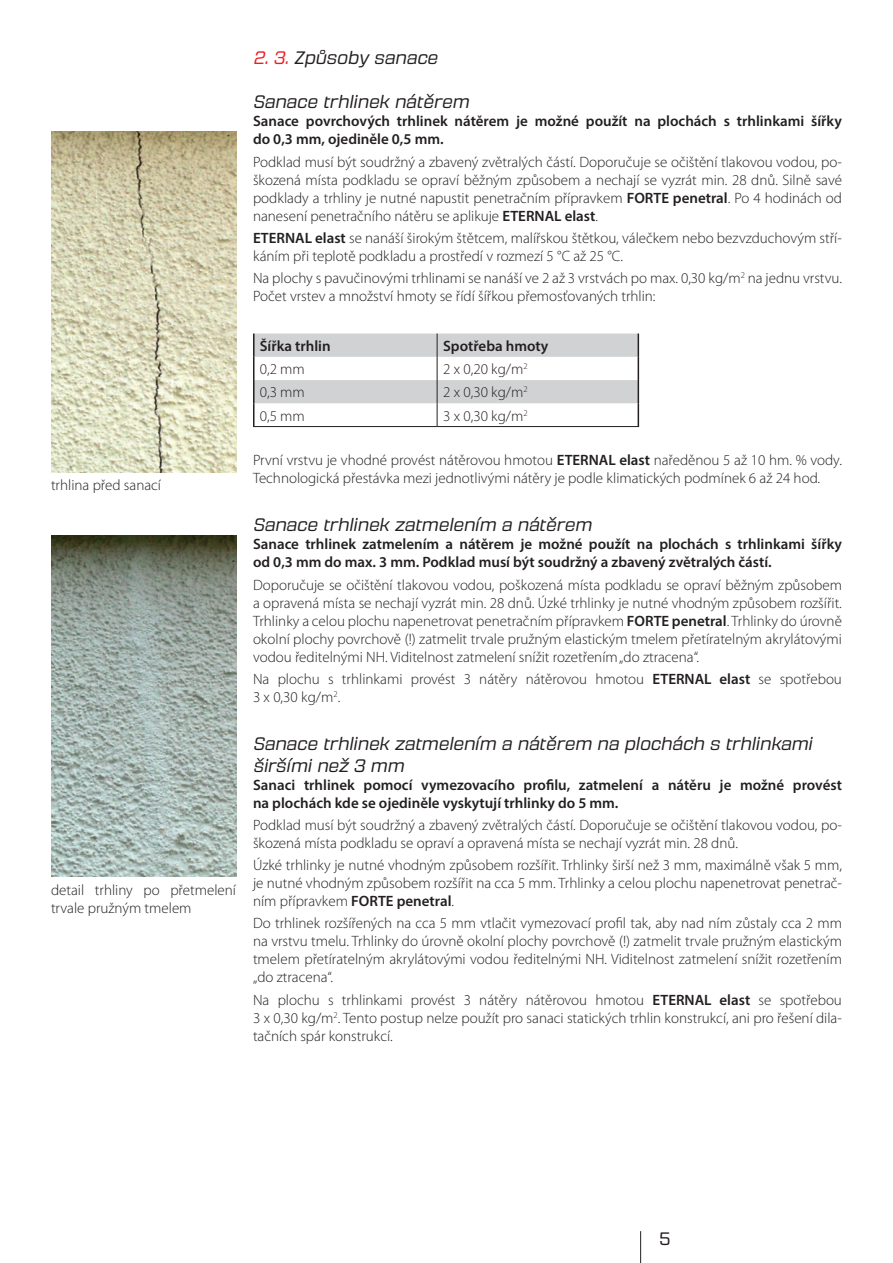
<style>
.page{position:relative;width:893px;height:1263px;background:#fff}
.page>*{position:absolute;margin:0;border:0;box-sizing:border-box;transform-origin:0 0}
.Nadpis1{font:italic 18px/21.6px "Fromthe Stars Bk";color:#231f20}
.t1{font:18px "Fromthe Stars Bk";color:#231f20}
.text{font:300 15px/18px "Myriad Pro";color:#231f20}
.text-2{font:600 15px/18px "Myriad Pro";color:#231f20}
.s1{color:#ee1d23}
.s2{font-weight:600}
</style>
<div class="page">
<hr style="left:640px;top:1231px;width:1px;height:32px;background:#231f20">
<hr style="left:253px;top:426px;width:184px;height:1px;background:#231f20">
<hr style="left:437px;top:426px;width:202px;height:1px;background:#231f20">
<svg style="left:253px;top:334px;width:386px;height:92px"></svg>
<img style="left:51px;top:132px;width:185px;height:340px">
<img style="left:51px;top:536px;width:185px;height:340px">
<p class="text" style="left:51px;top:476px;width:112px">trhlina před sanací</p>
<p class="text" style="left:51px;top:880px;width:186px">detail trhliny po přetmelení trvale pružným tmelem</p>
<p class="Nadpis1" style="left:253px;top:47px;width:186px"><span class="s1">2. 3.</span> Způsoby sanace</p>
<p class="Nadpis1" style="left:253px;top:91px;width:217px">Sanace trhlinek nátěrem</p>
<p class="text-2" style="left:253px;top:112px;width:590px">Sanace povrchových trhlinek nátěrem je možné použít na plochách s trhlinkami šířky do 0,3 mm, ojediněle 0,5 mm.</p>
<p class="text" style="left:253px;top:152px;width:590px;text-align:justify">Podklad musí být soudržný a zbavený zvětralých částí. Doporučuje se očištění tlakovou vodou, po&shy;škozená místa podkladu se opraví běžným způsobem a nechají se vyzrát min. 28 dnů. Silně savé podklady a trhliny je nutné napustit penetračním přípravkem <span class="s2">FORTE penetral</span>. Po 4 hodinách od nanesení penetračního nátěru se aplikuje <span class="s2">ETERNAL elast</span>.</p>
<p class="text" style="left:253px;top:229px;width:590px"><span class="s2">ETERNAL elast</span> se nanáší širokým štětcem, malířskou štětkou, válečkem nebo bezvzduchovým stří&shy;káním při teplotě podkladu a prostředí v rozmezí 5 °C až 25 °C.</p>
<p class="text" style="left:253px;top:269px;width:590px">Na plochy s pavučinovými trhlinami se nanáší ve 2 až 3 vrstvách po max. 0,30 kg/m<sup>2</sup> na jednu vrstvu.<br>Počet vrstev a množství hmoty se řídí šířkou přemosťovaných trhlin:</p>
<p class="text-2" style="left:260px;top:336px;width:72px">Šířka trhlin</p>
<p class="text-2" style="left:443px;top:336px;width:107px">Spotřeba hmoty</p>
<p class="text" style="left:260px;top:360px;width:47px">0,2 mm</p>
<p class="text" style="left:443px;top:360px;width:86px">2 x 0,20 kg/m<sup>2</sup></p>
<p class="text" style="left:260px;top:383px;width:47px">0,3 mm</p>
<p class="text" style="left:443px;top:383px;width:86px">2 x 0,30 kg/m<sup>2</sup></p>
<p class="text" style="left:260px;top:406px;width:47px">0,5 mm</p>
<p class="text" style="left:443px;top:406px;width:86px">3 x 0,30 kg/m<sup>2</sup></p>
<p class="text" style="left:253px;top:451px;width:590px">První vrstvu je vhodné provést nátěrovou hmotou <span class="s2">ETERNAL elast</span> naředěnou 5 až 10 hm. % vody.<br>Technologická přestávka mezi jednotlivými nátěry je podle klimatických podmínek 6 až 24 hod.</p>
<p class="Nadpis1" style="left:253px;top:514px;width:340px">Sanace trhlinek zatmelením a nátěrem</p>
<p class="text-2" style="left:253px;top:535px;width:590px">Sanace trhlinek zatmelením a nátěrem je možné použít na plochách s trhlinkami šířky od 0,3 mm do max. 3 mm. Podklad musí být soudržný a zbavený zvětralých částí.</p>
<p class="text" style="left:253px;top:575px;width:590px;text-align:justify">Doporučuje se očištění tlakovou vodou, poškozená místa podkladu se opraví běžným způsobem a opravená místa se nechají vyzrát min. 28 dnů. Úzké trhlinky je nutné vhodným způsobem rozšířit.<br>Trhlinky a celou plochu napenetrovat penetračním přípravkem <span class="s2">FORTE penetral</span>. Trhlinky do úrovně okolní plochy povrchově (!) zatmelit trvale pružným elastickým tmelem přetíratelným akrylátovými vodou ředitelnými NH. Viditelnost zatmelení snížit rozetřením „do ztracena“.</p>
<p class="text" style="left:253px;top:670px;width:590px">Na plochu s trhlinkami provést 3 nátěry nátěrovou hmotou <span class="s2">ETERNAL elast</span> se spotřebou<br>3 x 0,30 kg/m<sup>2</sup>.</p>
<p class="Nadpis1" style="left:253px;top:733px;width:560px">Sanace trhlinek zatmelením a nátěrem na plochách s trhlinkami širšími než 3 mm</p>
<p class="text-2" style="left:253px;top:775px;width:590px">Sanaci trhlinek pomocí vymezovacího profilu, zatmelení a nátěru je možné provést na plochách kde se ojediněle vyskytují trhlinky do 5 mm.</p>
<p class="text" style="left:253px;top:816px;width:590px">Podklad musí být soudržný a zbavený zvětralých částí. Doporučuje se očištění tlakovou vodou, po&shy;škozená místa podkladu se opraví a opravená místa se nechají vyzrát min. 28 dnů.</p>
<p class="text" style="left:253px;top:856px;width:590px;text-align:justify">Úzké trhlinky je nutné vhodným způsobem rozšířit. Trhlinky širší než 3 mm, maximálně však 5 mm, je nutné vhodným způsobem rozšířit na cca 5 mm. Trhlinky a celou plochu napenetrovat penetrač&shy;ním přípravkem <span class="s2">FORTE penetral</span>.</p>
<p class="text" style="left:253px;top:914px;width:590px;text-align:justify">Do trhlinek rozšířených na cca 5 mm vtlačit vymezovací profil tak, aby nad ním zůstaly cca 2 mm na vrstvu tmelu. Trhlinky do úrovně okolní plochy povrchově (!) zatmelit trvale pružným elastickým tmelem přetíratelným akrylátovými vodou ředitelnými NH. Viditelnost zatmelení snížit rozetřením „do ztracena“.</p>
<p class="text" style="left:253px;top:990px;width:590px;text-align:justify">Na plochu s trhlinkami provést 3 nátěry nátěrovou hmotou <span class="s2">ETERNAL elast</span> se spotřebou 3 x 0,30 kg/m<sup>2</sup>. Tento postup nelze použít pro sanaci statických trhlin konstrukcí, ani pro řešení dila&shy;tačních spár konstrukcí.</p>
<p class="t1" style="left:659px;top:1227px;width:13px">5</p>
</div>
